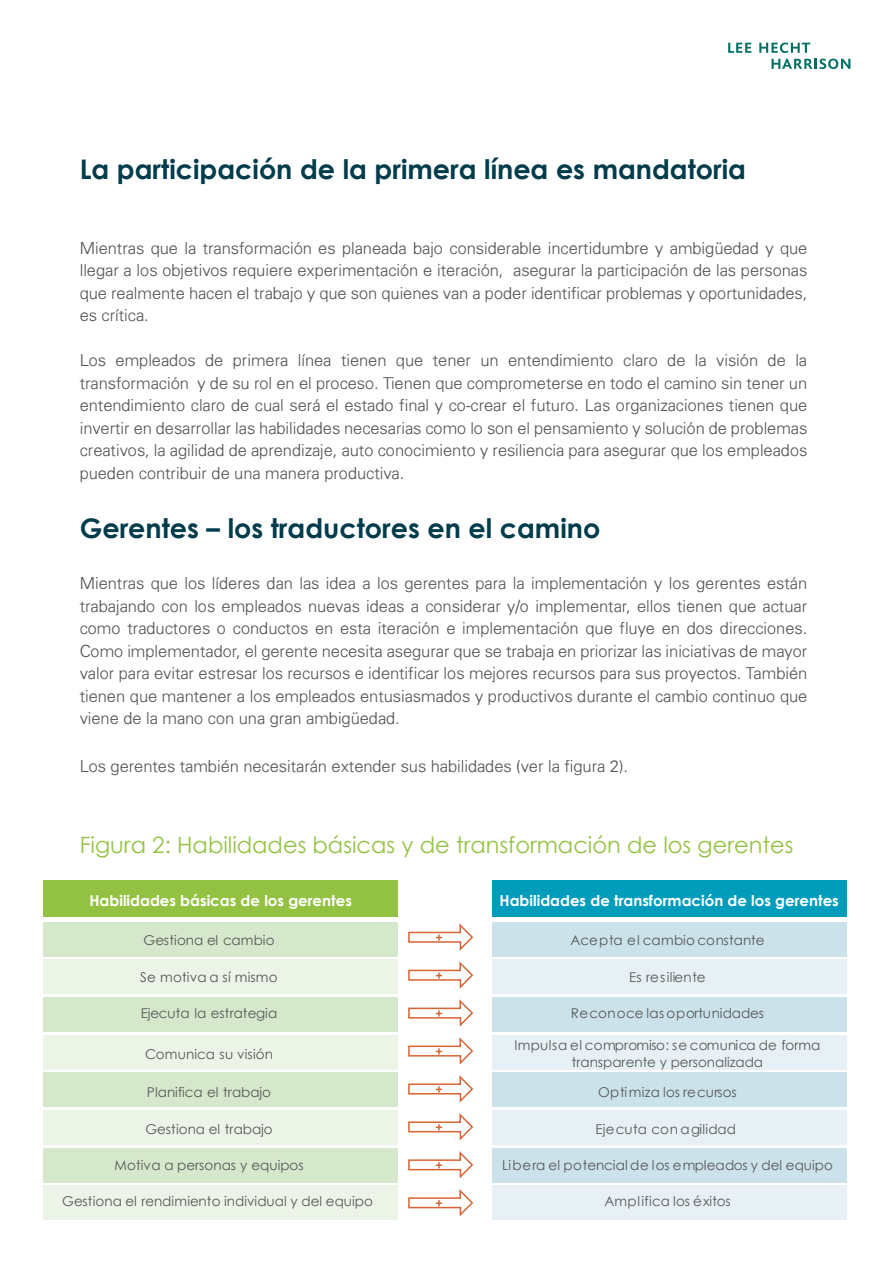
<style>
.page{position:relative;width:893px;height:1263px;background:#fff}
.page>*{position:absolute;margin:0;border:0;box-sizing:border-box;transform-origin:0 0}
.t1{font:700 27px "Century Gothic";color:#003c4c}
.t2{font:22.5px "Century Gothic";color:#93c242}
.t3{font:300 16.5px/22.5px "Univers";color:#575756;text-align:justify}
.t4{font:700 15px "Century Gothic";color:#fff}
.t5{font:13.5px/16.5px "Century Gothic";letter-spacing:.005em;color:#575756;text-align:center}
</style>
<div class="page">
<div style="left:43px;top:880px;width:355px;height:36px;background:#93c242"></div>
<div style="left:43px;top:922px;width:355px;height:34px;background:#d6e8cc"></div>
<div style="left:43px;top:959px;width:355px;height:35px;background:#ecf4e7"></div>
<div style="left:43px;top:997px;width:355px;height:35px;background:#d6e8cc"></div>
<div style="left:43px;top:1035px;width:355px;height:34px;background:#ecf4e7"></div>
<div style="left:43px;top:1072px;width:355px;height:35px;background:#d6e8cc"></div>
<div style="left:43px;top:1110px;width:355px;height:35px;background:#ecf4e7"></div>
<div style="left:43px;top:1148px;width:355px;height:34px;background:#d6e8cc"></div>
<div style="left:43px;top:1186px;width:355px;height:34px;background:#ecf4e7"></div>
<div style="left:492px;top:880px;width:354px;height:36px;background:#009cbb"></div>
<div style="left:492px;top:922px;width:354px;height:34px;background:#cbe2eb"></div>
<div style="left:492px;top:959px;width:354px;height:35px;background:#e7f1f5"></div>
<div style="left:492px;top:997px;width:354px;height:35px;background:#cbe2eb"></div>
<div style="left:492px;top:1035px;width:354px;height:34px;background:#e7f1f5"></div>
<div style="left:492px;top:1072px;width:354px;height:35px;background:#cbe2eb"></div>
<div style="left:492px;top:1110px;width:354px;height:35px;background:#e7f1f5"></div>
<div style="left:492px;top:1148px;width:354px;height:34px;background:#cbe2eb"></div>
<div style="left:492px;top:1186px;width:354px;height:34px;background:#e7f1f5"></div>
<svg style="left:408px;top:923px;width:66px;height:28px"></svg>
<svg style="left:408px;top:961px;width:66px;height:28px"></svg>
<svg style="left:408px;top:999px;width:66px;height:28px"></svg>
<svg style="left:408px;top:1037px;width:65px;height:28px"></svg>
<svg style="left:408px;top:1075px;width:65px;height:28px"></svg>
<svg style="left:408px;top:1113px;width:65px;height:28px"></svg>
<svg style="left:408px;top:1151px;width:66px;height:28px"></svg>
<svg style="left:408px;top:1189px;width:66px;height:28px"></svg>
<svg style="left:728px;top:43px;width:24px;height:10px"></svg>
<svg style="left:759px;top:43px;width:51px;height:10px"></svg>
<svg style="left:771px;top:59px;width:79px;height:10px"></svg>
<h1 class="t1" style="left:80px;top:149px;width:668px">La participación de la primera línea es mandatoria</h1>
<p class="t3" style="left:80px;top:236px;width:729px">Mientras que la transformación es planeada bajo considerable incertidumbre y ambigüedad y que llegar a los objetivos requiere experimentación e iteración, asegurar la participación de las personas que realmente hacen el trabajo y que son quienes van a poder identificar problemas y oportunidades, es crítica.</p>
<p class="t3" style="left:80px;top:349px;width:729px">Los empleados de primera línea tienen que tener un entendimiento claro de la visión de la transformación y de su rol en el proceso. Tienen que comprometerse en todo el camino sin tener un entendimiento claro de cual será el estado final y co-crear el futuro. Las organizaciones tienen que invertir en desarrollar las habilidades necesarias como lo son el pensamiento y solución de problemas creativos, la agilidad de aprendizaje, auto conocimiento y resiliencia para asegurar que los empleados pueden contribuir de una manera productiva.</p>
<h1 class="t1" style="left:80px;top:507px;width:522px">Gerentes – los traductores en el camino</h1>
<p class="t3" style="left:80px;top:572px;width:729px">Mientras que los líderes dan las idea a los gerentes para la implementación y los gerentes están trabajando con los empleados nuevas ideas a considerar y/o implementar, ellos tienen que actuar como traductores o conductos en esta iteración e implementación que fluye en dos direcciones.<br>Como implementador, el gerente necesita asegurar que se trabaja en priorizar las iniciativas de mayor valor para evitar estresar los recursos e identificar los mejores recursos para sus proyectos. También tienen que mantener a los empleados entusiasmados y productivos durante el cambio continuo que viene de la mano con una gran ambigüedad.</p>
<p class="t3" style="left:80px;top:755px;width:550px">Los gerentes también necesitarán extender sus habilidades (ver la figura 2).</p>
<h2 class="t2" style="left:80px;top:829px;width:715px">Figura 2: Habilidades básicas y de transformación de los gerentes</h2>
<p class="t4" style="left:89px;top:889px;width:264px">Habilidades básicas de los gerentes</p>
<p class="t5" style="left:144px;top:932px;width:133px">Gestiona el cambio</p>
<p class="t5" style="left:140px;top:968px;width:139px">Se motiva a sí mismo</p>
<p class="t5" style="left:141px;top:1005px;width:138px">Ejecuta la estrategia</p>
<p class="t5" style="left:145px;top:1046px;width:129px">Comunica su visión</p>
<p class="t5" style="left:147px;top:1084px;width:126px">Planifica el trabajo</p>
<p class="t5" style="left:145px;top:1121px;width:129px">Gestiona el trabajo</p>
<p class="t5" style="left:114px;top:1157px;width:191px">Motiva a personas y equipos</p>
<p class="t5" style="left:62px;top:1193px;width:312px">Gestiona el rendimiento individual y del equipo</p>
<p class="t4" style="left:500px;top:889px;width:341px">Habilidades de transformación de los gerentes</p>
<p class="t5" style="left:570px;top:932px;width:196px">Acepta el cambio constante</p>
<p class="t5" style="left:629px;top:968px;width:78px">Es resiliente</p>
<p class="t5" style="left:571px;top:1005px;width:195px">Reconoce lasoportunidades</p>
<p class="t5" style="left:515px;top:1037px;width:307px">Impulsa el compromiso: se comunica de forma transparente y personalizada</p>
<p class="t5" style="left:598px;top:1084px;width:140px">Optimiza los recursos</p>
<p class="t5" style="left:595px;top:1121px;width:142px">Ejecuta con agilidad</p>
<p class="t5" style="left:502px;top:1157px;width:332px">Libera el potencialde los empleados y del equipo</p>
<p class="t5" style="left:604px;top:1193px;width:128px">Amplifica los éxitos</p>
</div>
